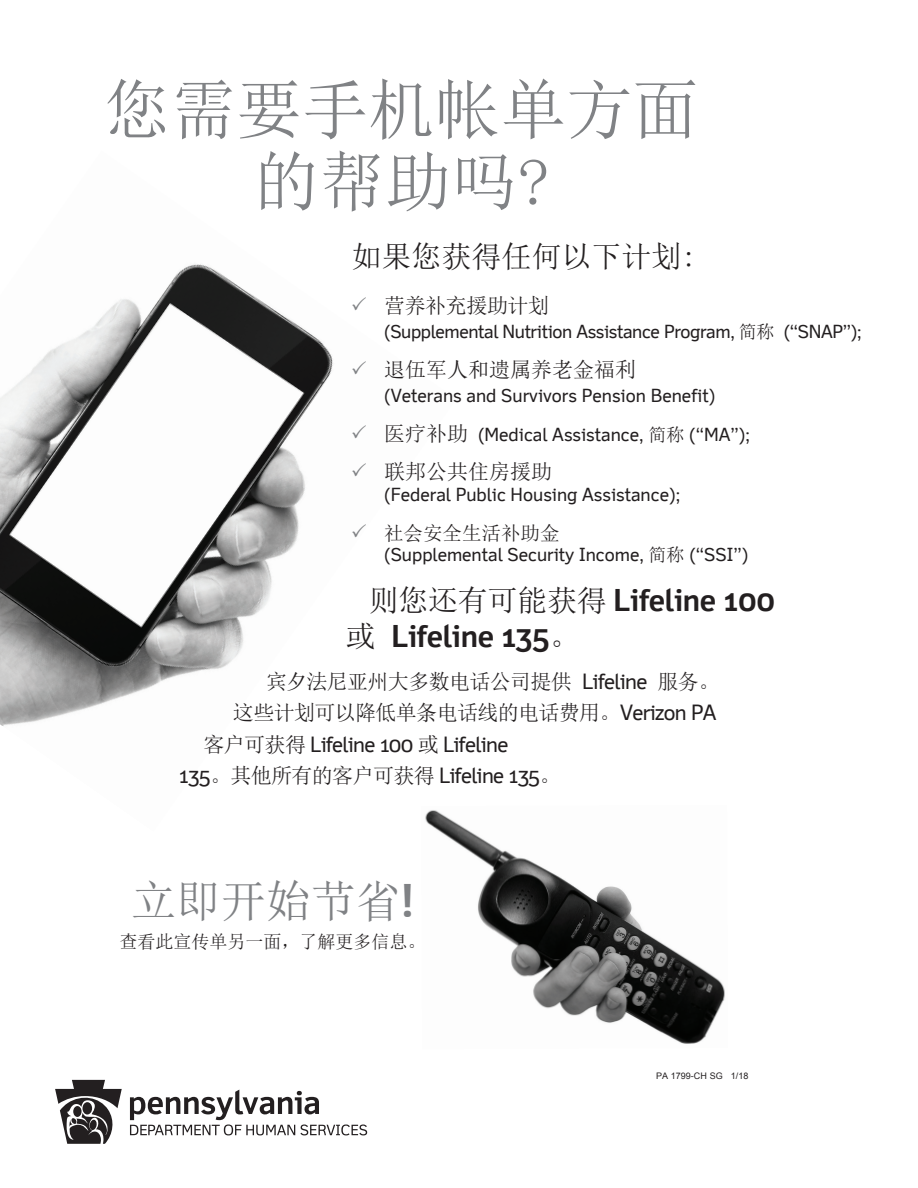
<style>
.page{position:relative;width:918px;height:1188px;background:#fff}
.page>*{position:absolute;margin:0;border:0;box-sizing:border-box;transform-origin:0 0}
.t1{font:66px/72px "Sim Sun";color:#808285;text-align:center}
.t2{font:45px "Sim Sun";color:#808285}
.t3{font:700 30px/36px "Felbridge";letter-spacing:-.01em;color:#231f20}
.t4{font:30px "Sim Sun";color:#231f20}
.t5{font:21px/31.5px "Sim Sun";letter-spacing:-.03em;color:#231f20;text-align:right}
.t6{font:21px/31.5px "Felbridge";letter-spacing:-.03em;color:#231f20}
.t7{font:21px "Sim Sun";color:#231f20}
.t8{font:19.5px "Sim Sun";color:#231f20}
.t9{font:18px/38.7px "Felbridge";color:#231f20}
.t10{font:18px "Felbridge";letter-spacing:-.02em;color:#231f20}
.t11{font:18px "Sim Sun";color:#231f20}
.t12{font:9px "Arial";color:#231f20}
.s1{font-size:64.5px}
.s2{font-family:"Sim Sun"}
.s3{font-family:"Sim Sun";font-size:21px}
.s4{font-family:"Sim Sun";font-weight:400}
.s5{font-family:"Felbridge"}
.s6{font-family:"Felbridge";font-weight:700}
</style>
<div class="page">
<img style="left:0;top:264px;width:333px;height:462px">
<img style="left:425px;top:810px;width:300px;height:234px">
<svg style="left:130px;top:1090px;width:237px;height:45px"></svg>
<svg style="left:55px;top:1080px;width:67px;height:64px"></svg>
<div style="left:82px;top:1102px;width:10px;height:13px;background:#231f20;border-radius:50%"></div>
<h1 class="t1" style="left:104px;top:73px;width:595px">您需要手机帐单方面的帮助吗<span class="s1">?</span></h1>
<h3 class="t4" style="left:352px;top:241px;width:346px">如果您获得任何以下计划:</h3>
<p class="t5" style="left:384px;top:289px;width:167px">营养补充援助计划</p>
<p class="t10" style="left:384px;top:321px;width:479px">(Supplemental Nutrition Assistance Program, <span class="s2">简称</span> (“SNAP”);</p>
<p class="t7" style="left:384px;top:359px;width:253px">退伍军人和遗属养老金福利</p>
<p class="t9" style="left:384px;top:376px;width:367px">(Veterans and Survivors Pension Benefit)<br><span class="s3">医疗补助</span> (Medical Assistance, <span class="s2">简称</span> (“MA”);</p>
<p class="t7" style="left:384px;top:461px;width:169px">联邦公共住房援助</p>
<p class="t9" style="left:384px;top:475px;width:298px">(Federal Public Housing Assistance);</p>
<p class="t8" style="left:384px;top:523px;width:177px">社会安全生活补助金</p>
<p class="t9" style="left:384px;top:535px;width:366px">(Supplemental Security Income, <span class="s2">简称</span> (“SSI”)</p>
<h3 class="t3" style="left:346px;top:582px;width:431px;text-indent:23px"><span class="s4">则您还有可能获得</span> Lifeline 100<span class="s4">或</span> Lifeline 135<span class="s4">。</span></h3>
<p class="t5" style="left:233px;top:665px;width:488px">宾夕法尼亚州大多数电话公司提供 <span class="s5">Lifeline</span> 服务。<br>这些计划可以降低单条电话线的电话费用。<span class="s5">Verizon PA</span></p>
<p class="t6" style="left:179px;top:728px;width:383px;text-indent:25px"><span class="s2">客户可获得</span> Lifeline 100 <span class="s2">或</span> Lifeline<br>135<span class="s2">。其他所有的客户可获得</span> Lifeline 135<span class="s2">。</span></p>
<h2 class="t2" style="left:131px;top:878px;width:284px">立即开始节省<span class="s6">!</span></h2>
<p class="t11" style="left:119px;top:933px;width:308px">查看此宣传单另一面，了解更多信息。</p>
<p class="t12" style="left:656px;top:1069px;width:94px">PA 1799-CH SG 1/18</p>
</div>
